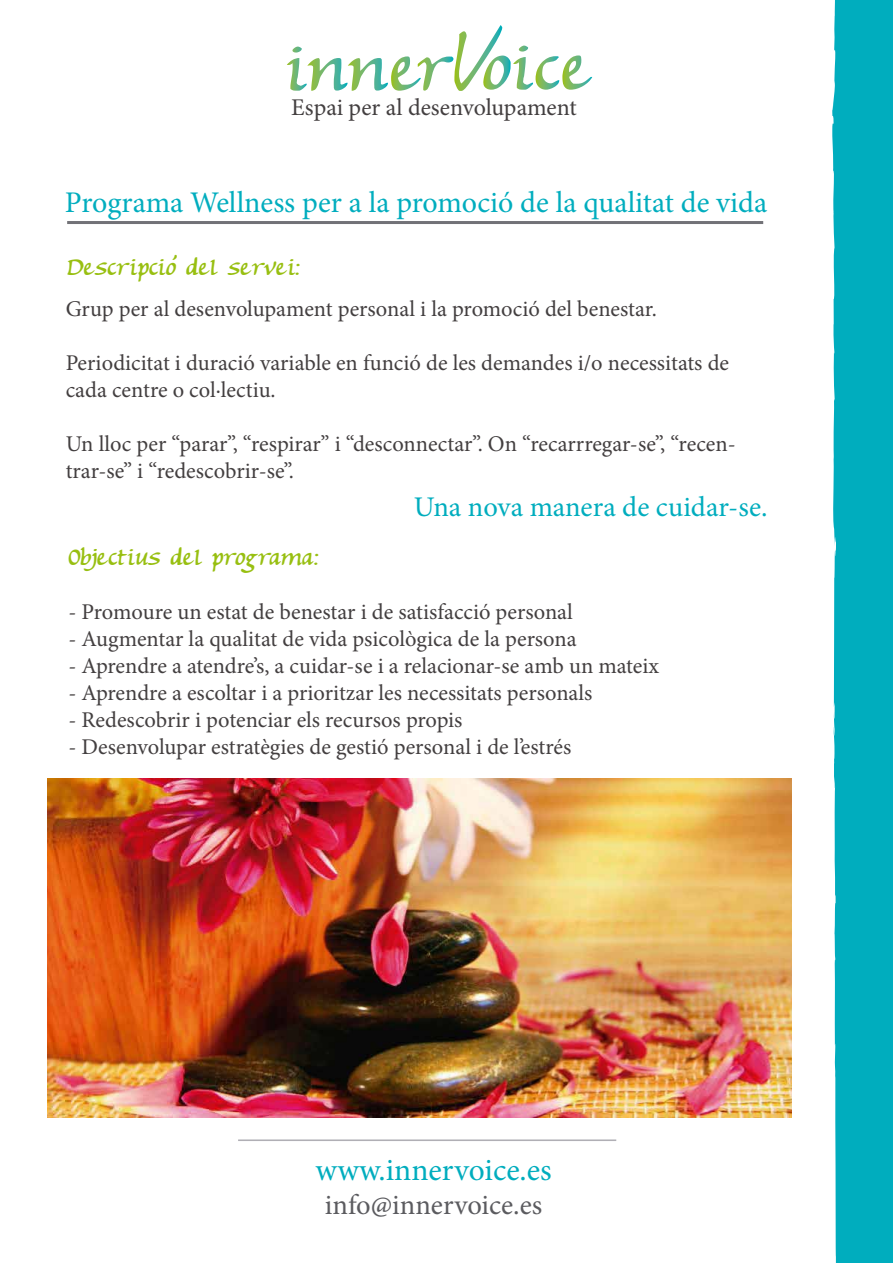
<style>
.page{position:relative;width:893px;height:1263px;background:#fff}
.page>*{position:absolute;margin:0;border:0;box-sizing:border-box;transform-origin:0 0}
.t1{font:31.5px "Minion Pro";color:#00adbe}
.t2{font:30px "Minion Pro";color:#00adbe}
.t3{font:30px "Michaelmas";color:#98bf11}
.t4{font:28.5px "Minion Pro";color:#00adbe}
.t5{font:28.5px "Minion Pro";color:#5b5b5f}
.t6{font:24px "Minion Pro";color:#433f40}
.t7{font:22.5px/27px "Minion Pro";color:#433f40}
</style>
<div class="page">
<svg style="left:287px;top:25px;width:305px;height:66px"></svg>
<div style="left:832px;top:0;width:61px;height:1263px;background:#00adbe"></div>
<svg style="left:890px;top:13px;width:3px;height:20px"></svg>
<svg style="left:892px;top:867px;width:1px;height:55px"></svg>
<svg style="left:891px;top:669px;width:1px;height:28px"></svg>
<svg style="left:889px;top:356px;width:2px;height:23px"></svg>
<svg style="left:839px;top:225px;width:1px;height:13px"></svg>
<svg style="left:840px;top:323px;width:1px;height:14px"></svg>
<hr style="left:238px;top:1139px;width:378px;height:2px;background:#b0afb5">
<hr style="left:67px;top:221px;width:696px;height:3px;background:#727277">
<img style="left:47px;top:778px;width:744px;height:339px">
<p class="t6" style="left:291px;top:91px;width:287px">Espai per al desenvolupament</p>
<h2 class="t2" style="left:65px;top:182px;width:704px">Programa Wellness per a la promoció de la qualitat de vida</h2>
<h2 class="t3" style="left:67px;top:250px;width:234px">Descripció del servei:</h2>
<p class="t7" style="left:66px;top:295px;width:593px">Grup per al desenvolupament personal i la promoció del benestar.</p>
<p class="t7" style="left:66px;top:349px;width:665px">Periodicitat i duració variable en funció de les demandes i/o necessitats de cada centre o col·lectiu.</p>
<p class="t7" style="left:66px;top:430px;width:672px">Un lloc per “parar”, “respirar” i “desconnectar”. On “recarrregar-se”, “recen&shy;trar-se” i “redescobrir-se”.</p>
<p class="t4" style="left:414px;top:488px;width:355px">Una nova manera de cuidar-se.</p>
<h2 class="t3" style="left:68px;top:540px;width:252px">Objectius del programa:</h2>
<p class="t7" style="left:68px;top:599px;width:506px">- Promoure un estat de benestar i de satisfacció personal</p>
<p class="t7" style="left:68px;top:626px;width:510px">- Augmentar la qualitat de vida psicològica de la persona</p>
<p class="t7" style="left:68px;top:653px;width:592px">- Aprendre a atendre’s, a cuidar-se i a relacionar-se amb un mateix</p>
<p class="t7" style="left:68px;top:680px;width:526px">- Aprendre a escoltar i a prioritzar les necessitats personals</p>
<p class="t7" style="left:68px;top:707px;width:396px">- Redescobrir i potenciar els recursos propis</p>
<p class="t7" style="left:68px;top:734px;width:505px">- Desenvolupar estratègies de gestió personal i de l’estrés</p>
<h1 class="t1" style="left:315px;top:1148px;width:238px">www.innervoice.es</h1>
<p class="t5" style="left:325px;top:1185px;width:219px">info@innervoice.es</p>
</div>
